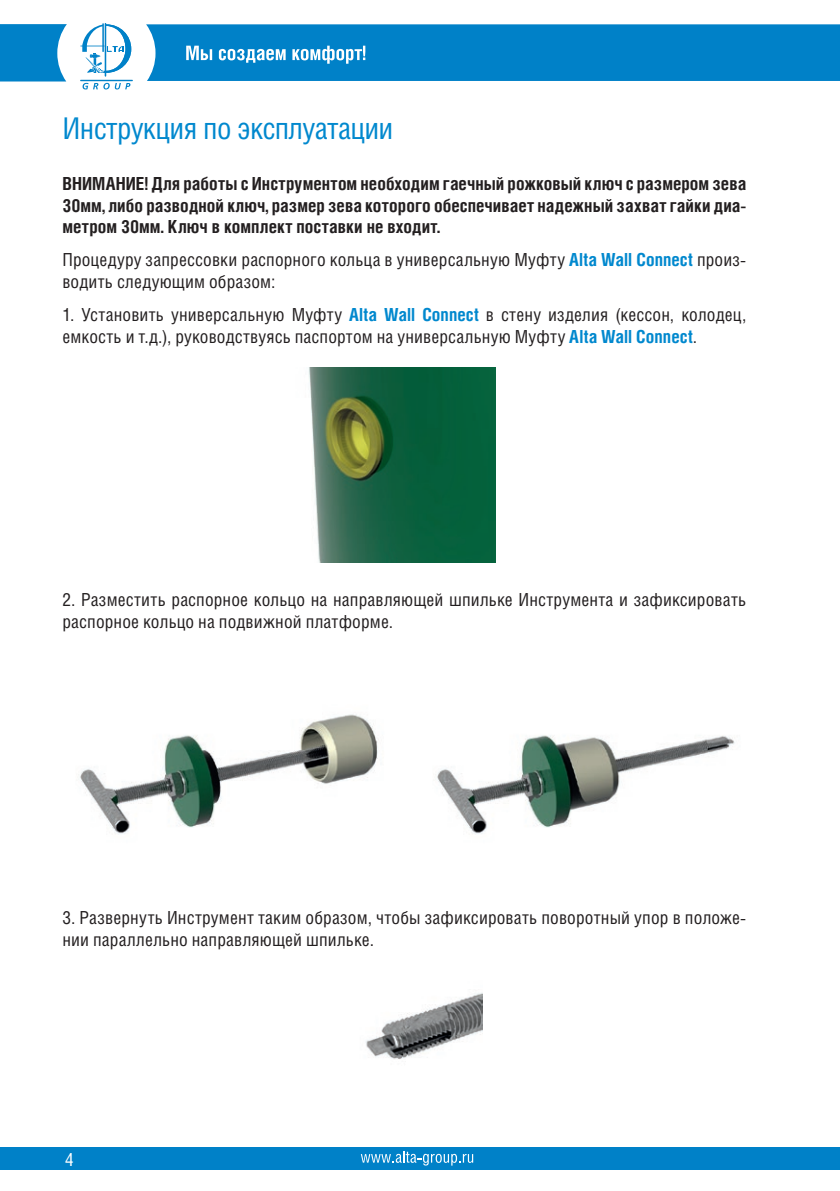
<style>
.page{position:relative;width:840px;height:1191px;background:#fff}
.page>*{position:absolute;margin:0;border:0;box-sizing:border-box;transform-origin:0 0}
.t1{font:30px "Helios Cond";letter-spacing:-.02em;color:#0088ce}
.t2{font:18px/21.6px "Helios Cond";letter-spacing:.01em;color:#231f20}
.t3{font:700 18px/21.6px "Helios Cond";letter-spacing:.005em;color:#231f20;text-align:justify}
.t4{font:18px "Helios Cond";color:#fff}
.s1{font-weight:700;color:#0088ce}
</style>
<div class="page">
<svg style="left:80px;top:23px;width:51px;height:54px"></svg>
<hr style="left:80px;top:80px;width:53px;height:1px;background:#0081c8">
<svg style="left:82px;top:83px;width:48px;height:6px"></svg>
<svg style="left:0;top:24px;width:67px;height:57px;background:#1a8dcd"></svg>
<div style="left:146px;top:24px;width:693px;height:57px;background:#0081c8"></div>
<div style="left:0;top:1147px;width:839px;height:23px;background:#0081c8"></div>
<svg style="left:360px;top:1151px;width:113px;height:14px"></svg>
<img style="left:308px;top:367px;width:187px;height:196px">
<img style="left:365px;top:993px;width:117px;height:66px">
<img style="left:80px;top:714px;width:299px;height:120px">
<img style="left:437px;top:735px;width:298px;height:99px">
<p class="t1" style="left:62px;top:111px;width:332px">Инструкция по эксплуатации</p>
<p class="t3" style="left:62px;top:172px;width:685px">ВНИМАНИЕ! Для работы с Инструментом необходим гаечный рожковый ключ с размером зева 30мм, либо разводной ключ, размер зева которого обеспечивает надежный захват гайки диа&shy;метром 30мм. Ключ в комплект поставки не входит.</p>
<p class="t2" style="left:62px;top:249px;width:685px">Процедуру запрессовки распорного кольца в универсальную Муфту <span class="s1">Alta Wall Connect</span> произ&shy;водить следующим образом:</p>
<p class="t2" style="left:62px;top:303px;width:685px">1. Установить универсальную Муфту <span class="s1">Alta Wall Connect</span> в стену изделия (кессон, колодец, емкость и т.д.), руководствуясь паспортом на универсальную Муфту <span class="s1">Alta Wall Connect</span>.</p>
<p class="t2" style="left:62px;top:588px;width:685px">2. Разместить распорное кольцо на направляющей шпильке Инструмента и зафиксировать распорное кольцо на подвижной платформе.</p>
<p class="t2" style="left:62px;top:906px;width:685px">3. Развернуть Инструмент таким образом, чтобы зафиксировать поворотный упор в положе&shy;нии параллельно направляющей шпильке.</p>
<p class="t4" style="left:65px;top:1148px;width:10px">4</p>
</div>
